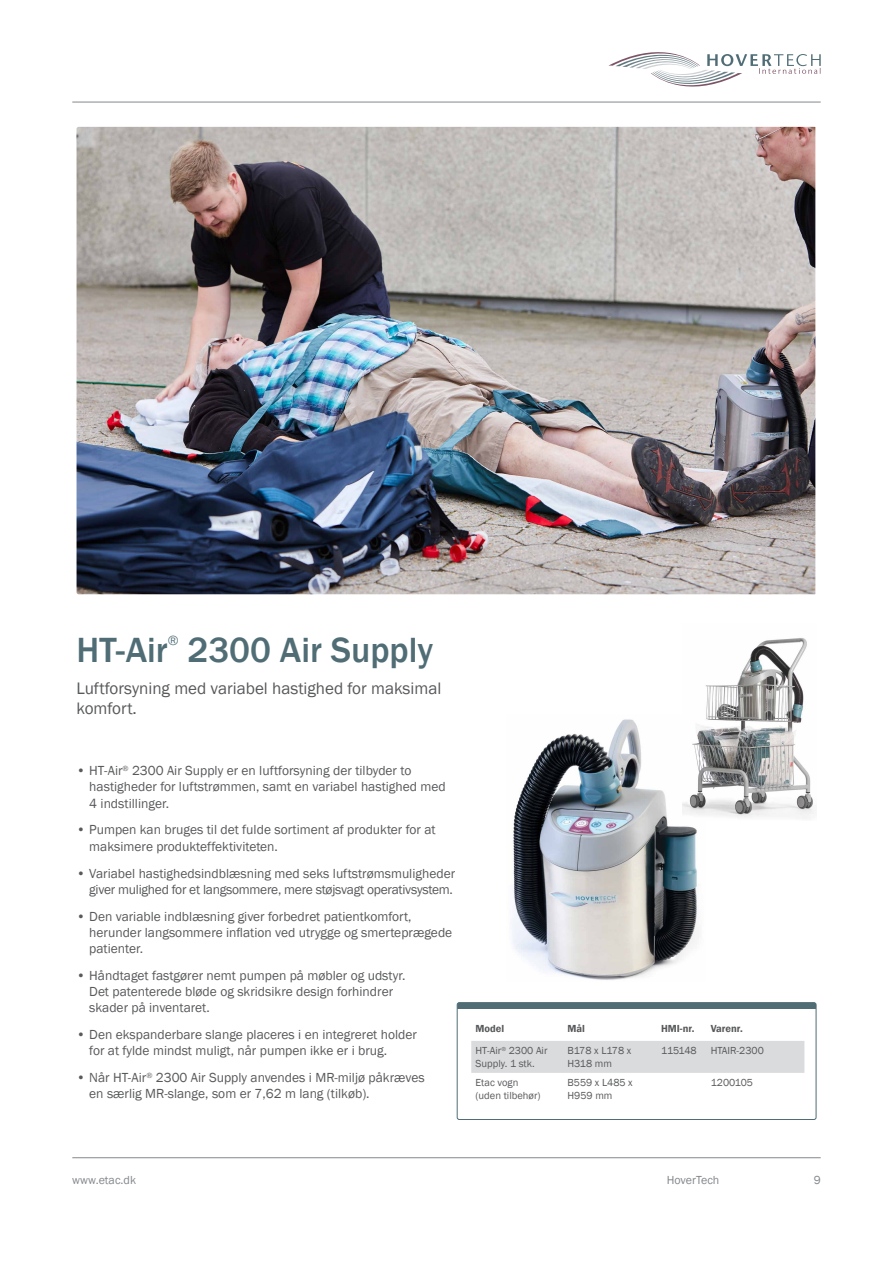
<style>
.page{position:relative;width:893px;height:1263px;background:#fff}
.page>*{position:absolute;margin:0;border:0;box-sizing:border-box;transform-origin:0 0}
.t1{font:500 36px "Franklin Gothic";color:#506d76}
.t2{font:17.1px/20.5px "Franklin Gothic";color:#58595b}
.t3{font:13.95px "Franklin Gothic";color:#506d76}
.t4{font:13.5px/16.2px "Franklin Gothic";color:#58595b}
.t5{font:12px "Franklin Gothic";color:#84888c}
.t6{font:10.5px/12.6px "Franklin Gothic";color:#58595b}
.t7{font:600 10.5px "Franklin Gothic";color:#58595b}
</style>
<div class="page">
<hr style="left:72px;top:102px;width:749px;height:1px;background:#84888c">
<svg style="left:608px;top:52px;width:213px;height:35px"></svg>
<hr style="left:72px;top:1157px;width:749px;height:1px;background:#84888c">
<div style="left:471px;top:1041px;width:333px;height:32px;background:#d9dbdd"></div>
<div style="left:457px;top:1003px;width:359px;height:6px;background:#506d76"></div>
<div style="left:457px;top:1002px;width:359px;height:118px;border:1px solid #506d76;border-radius:2px"></div>
<img style="left:511px;top:719px;width:186px;height:261px">
<img style="left:77px;top:127px;width:738px;height:467px">
<img style="left:683px;top:638px;width:131px;height:182px">
<h1 class="t1" style="left:77px;top:628px;width:93px">HT-Air</h1>
<p class="t3" style="left:168px;top:632px;width:12px">®</p>
<h1 class="t1" style="left:187px;top:628px;width:247px">2300 Air Supply</h1>
<p class="t2" style="left:77px;top:678px;width:366px">Luftforsyning med variabel hastighed for maksimal komfort.</p>
<p class="t4" style="left:89px;top:763px;width:358px;text-indent:-13px">• HT-Air<sup>®</sup> 2300 Air Supply er en luftforsyning der tilbyder to hastigheder for luftstrømmen, samt en variabel hastighed med<br>4 indstillinger.</p>
<p class="t4" style="left:89px;top:822px;width:348px;text-indent:-13px">• Pumpen kan bruges til det fulde sortiment af produkter for at maksimere produkteffektiviteten.</p>
<p class="t4" style="left:77px;top:865px;width:380px;text-align:right">• Variabel hastighedsindblæsning med seks luftstrømsmuligheder giver mulighed for et langsommere, mere støjsvagt operativsystem.</p>
<p class="t4" style="left:89px;top:908px;width:365px;text-indent:-13px">• Den variable indblæsning giver forbedret patientkomfort, herunder langsommere inflation ved utrygge og smerteprægede patienter.</p>
<p class="t4" style="left:89px;top:967px;width:318px;text-indent:-13px">• Håndtaget fastgører nemt pumpen på møbler og udstyr.<br>Det patenterede bløde og skridsikre design forhindrer skader på inventaret.</p>
<p class="t4" style="left:89px;top:1027px;width:329px;text-indent:-13px">• Den ekspanderbare slange placeres i en integreret holder for at fylde mindst muligt, når pumpen ikke er i brug.</p>
<p class="t4" style="left:89px;top:1070px;width:337px;text-indent:-13px">• Når HT-Air<sup>®</sup> 2300 Air Supply anvendes i MR-miljø påkræves en særlig MR-slange, som er 7,62 m lang (tilkøb).</p>
<p class="t7" style="left:475px;top:1022px;width:30px">Model</p>
<p class="t7" style="left:567px;top:1022px;width:19px">Mål</p>
<p class="t7" style="left:661px;top:1022px;width:35px">HMI-nr.</p>
<p class="t7" style="left:711px;top:1022px;width:34px">Varenr.</p>
<p class="t6" style="left:475px;top:1045px;width:73px">HT-Air<sup>®</sup> 2300 Air<br>Supply. 1 stk.</p>
<p class="t6" style="left:567px;top:1045px;width:65px">B178 x L178 x<br>H318 mm</p>
<p class="t6" style="left:661px;top:1045px;width:37px">115148</p>
<p class="t6" style="left:711px;top:1045px;width:55px">HTAIR-2300</p>
<p class="t6" style="left:475px;top:1077px;width:67px">Etac vogn (uden tilbehør)</p>
<p class="t6" style="left:567px;top:1077px;width:67px">B559 x L485 x<br>H959 mm</p>
<p class="t6" style="left:711px;top:1077px;width:44px">1200105</p>
<p class="t5" style="left:72px;top:1173px;width:65px">www.etac.dk</p>
<p class="t5" style="left:667px;top:1173px;width:54px">HoverTech</p>
<p class="t5" style="left:814px;top:1173px;width:9px">9</p>
</div>
